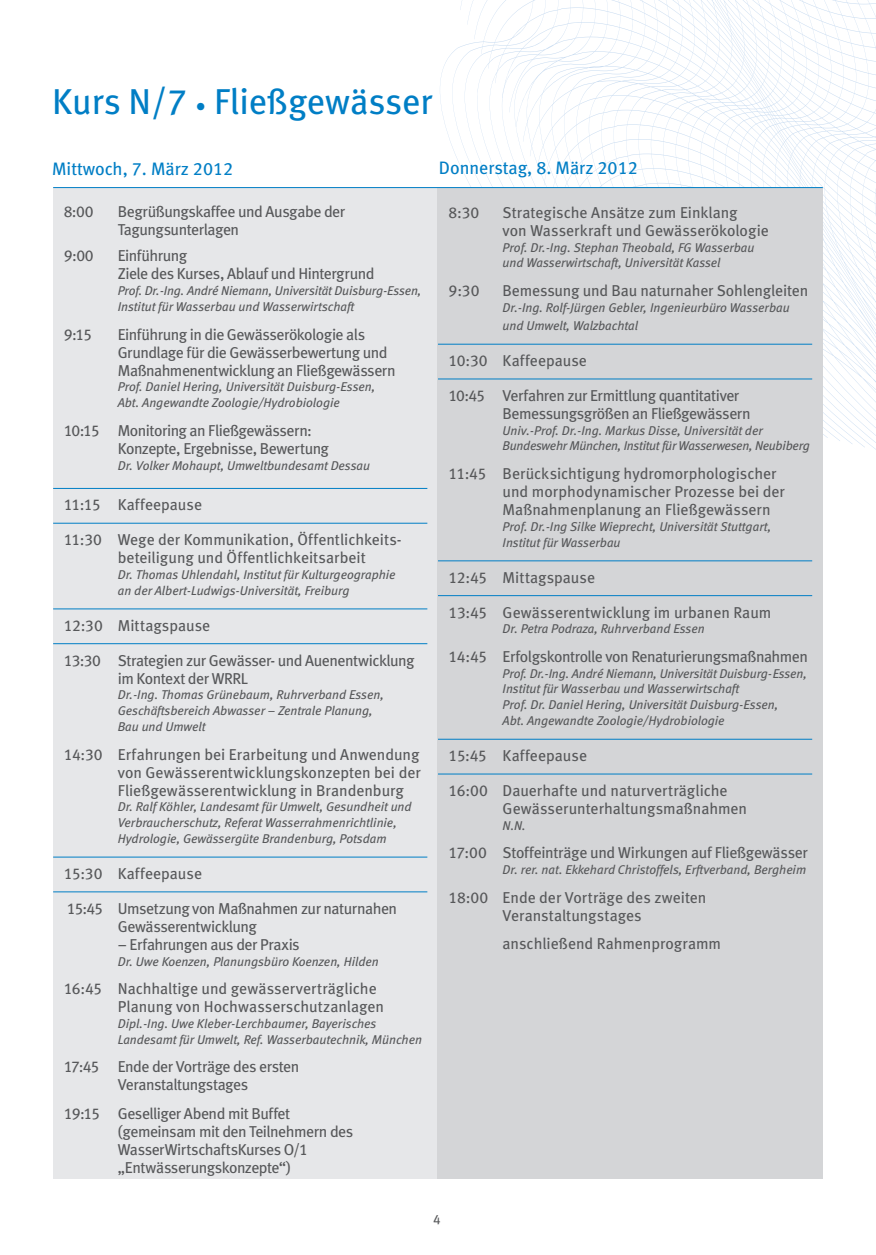
<style>
.page{position:relative;width:876px;height:1255px;background:#fff}
.page>*{position:absolute;margin:0;border:0;box-sizing:border-box;transform-origin:0 0}
.t1{font:36px "Meta Book LF";color:#007ec5}
.t2{font:18px "Meta Book LF";color:#007ec5}
.t3{font:15.75px/18px "Meta Book LF";letter-spacing:-.01em;color:#57585a}
.t4{font:15.75px/18px "Meta Book LF";letter-spacing:-.03em;color:#57585a}
.t5{font:13.5px "Meta Book LF";color:#57585a}
.t6{font:italic 12.75px/15.8px "Meta Book LF";color:#57585a}
.t7{font:italic 12.75px/15.8px "Meta Book LF";letter-spacing:-.02em;color:#57585a}
.s1{font-size:21px}
</style>
<div class="page">
<svg style="left:453px;top:0;width:423px;height:412px"></svg>
<svg style="left:460px;top:0;width:27px;height:39px"></svg>
<div style="left:437px;top:187px;width:386px;height:991px;background:#d4d5d7"></div>
<div style="left:53px;top:187px;width:384px;height:991px;background:#e6e7e9"></div>
<hr style="left:53px;top:187px;width:770px;height:1px;background:#007ec5">
<hr style="left:53px;top:488px;width:374px;height:1px;background:#007ec5">
<hr style="left:53px;top:523px;width:374px;height:1px;background:#007ec5">
<hr style="left:53px;top:608px;width:374px;height:1px;background:#007ec5">
<hr style="left:53px;top:643px;width:374px;height:1px;background:#007ec5">
<hr style="left:53px;top:856px;width:374px;height:1px;background:#007ec5">
<hr style="left:53px;top:891px;width:374px;height:1px;background:#007ec5">
<hr style="left:438px;top:344px;width:374px;height:1px;background:#007ec5">
<hr style="left:438px;top:378px;width:374px;height:1px;background:#007ec5">
<hr style="left:438px;top:560px;width:374px;height:1px;background:#007ec5">
<hr style="left:438px;top:595px;width:374px;height:1px;background:#007ec5">
<hr style="left:438px;top:738px;width:374px;height:1px;background:#007ec5">
<hr style="left:438px;top:773px;width:374px;height:1px;background:#007ec5">
<h1 class="t1" style="left:52px;top:78px;width:382px">Kurs N/7 <span class="s1">•</span> Fließgewässer</h1>
<h2 class="t2" style="left:52px;top:157px;width:183px">Mittwoch, 7. März 2012</h2>
<h2 class="t2" style="left:439px;top:156px;width:200px">Donnerstag, 8. März 2012</h2>
<p class="t3" style="left:64px;top:202px;width:31px">8:00</p>
<p class="t4" style="left:118px;top:202px;width:229px">Begrüßungskaffee und Ausgabe der<br>Tagungsunterlagen</p>
<p class="t3" style="left:64px;top:246px;width:31px">9:00</p>
<p class="t4" style="left:118px;top:246px;width:258px">Einführung<br>Ziele des Kurses, Ablauf und Hintergrund</p>
<p class="t6" style="left:118px;top:282px;width:305px">Prof. Dr.-Ing. André Niemann, Universität Duisburg-Essen,<br>Institut für Wasserbau und Wasserwirtschaft</p>
<p class="t3" style="left:64px;top:325px;width:30px">9:15</p>
<p class="t4" style="left:118px;top:325px;width:279px">Einführung in die Gewässerökologie als<br>Grundlage für die Gewässerbewertung und<br>Maßnahmenentwicklung an Fließgewässern</p>
<p class="t6" style="left:118px;top:379px;width:259px">Prof. Daniel Hering, Universität Duisburg-Essen,<br>Abt. Angewandte Zoologie/Hydrobiologie</p>
<p class="t4" style="left:118px;top:421px;width:213px;text-indent:-54px">10:15 Monitoring an Fließgewässern:<br>Konzepte, Ergebnisse, Bewertung</p>
<p class="t6" style="left:118px;top:457px;width:254px">Dr. Volker Mohaupt, Umweltbundesamt Dessau</p>
<p class="t3" style="left:64px;top:495px;width:140px">11:15 Kaffeepause</p>
<p class="t3" style="left:118px;top:530px;width:285px;text-indent:-54px">11:30 Wege der Kommunikation, Öffentlichkeits&shy;beteiligung und Öffentlichkeitsarbeit</p>
<p class="t6" style="left:118px;top:566px;width:279px">Dr. Thomas Uhlendahl, Institut für Kulturgeographie an der Albert-Ludwigs-Universität, Freiburg</p>
<p class="t3" style="left:64px;top:615px;width:148px">12:30 Mittagspause</p>
<p class="t4" style="left:118px;top:650px;width:298px;text-indent:-54px">13:30 Strategien zur Gewässer- und Auenentwicklung im Kontext der WRRL</p>
<p class="t6" style="left:118px;top:686px;width:268px">Dr.-Ing. Thomas Grünebaum, Ruhrverband Essen,<br>Geschäftsbereich Abwasser – Zentrale Planung,<br>Bau und Umwelt</p>
<p class="t3" style="left:118px;top:744px;width:304px;text-align:justify;text-indent:-54px">14:30 Erfahrungen bei Erarbeitung und Anwendung von Gewässerentwicklungskonzepten bei der Fließgewässerentwicklung in Brandenburg</p>
<p class="t6" style="left:118px;top:798px;width:295px">Dr. Ralf Köhler, Landesamt für Umwelt, Gesundheit und<br>Verbraucherschutz, Referat Wasserrahmenrichtlinie,<br>Hydrologie, Gewässergüte Brandenburg, Potsdam</p>
<p class="t3" style="left:64px;top:863px;width:140px">15:30 Kaffeepause</p>
<p class="t4" style="left:118px;top:898px;width:281px;text-indent:-51px">15:45 Umsetzung von Maßnahmen zur naturnahen<br>Gewässerentwicklung</p>
<p class="t4" style="left:118px;top:934px;width:183px">– Erfahrungen aus der Praxis</p>
<p class="t6" style="left:118px;top:952px;width:263px">Dr. Uwe Koenzen, Planungsbüro Koenzen, Hilden</p>
<p class="t3" style="left:118px;top:979px;width:268px;text-indent:-54px">16:45 Nachhaltige und gewässerverträgliche<br>Planung von Hochwasserschutzanlagen</p>
<p class="t6" style="left:118px;top:1015px;width:306px">Dipl.-Ing. Uwe Kleber-Lerchbaumer, Bayerisches<br>Landesamt für Umwelt, Ref. Wasserbautechnik, München</p>
<p class="t4" style="left:64px;top:1057px;width:237px;text-align:center">17:45 Ende der Vorträge des ersten<br>Veranstaltungstages</p>
<p class="t4" style="left:118px;top:1104px;width:237px;text-indent:-54px">19:15 Geselliger Abend mit Buffet (gemeinsam mit den Teilnehmern des<br>WasserWirtschaftsKurses O/1 „Entwässerungskonzepte“)</p>
<p class="t3" style="left:449px;top:203px;width:32px">8:30</p>
<p class="t3" style="left:503px;top:203px;width:268px">Strategische Ansätze zum Einklang<br>von Wasserkraft und Gewässerökologie</p>
<p class="t6" style="left:503px;top:239px;width:253px">Prof. Dr.-Ing. Stephan Theobald, FG Wasserbau und Wasserwirtschaft, Universität Kassel</p>
<p class="t3" style="left:449px;top:281px;width:32px">9:30</p>
<p class="t3" style="left:503px;top:281px;width:307px">Bemessung und Bau naturnaher Sohlengleiten</p>
<p class="t6" style="left:503px;top:298px;width:289px;line-height:18px">Dr.-Ing. Rolf-Jürgen Gebler, Ingenieurbüro Wasserbau und Umwelt, Walzbachtal</p>
<p class="t3" style="left:449px;top:351px;width:140px">10:30 Kaffeepause</p>
<p class="t4" style="left:503px;top:386px;width:249px;text-indent:-54px">10:45 Verfahren zur Ermittlung quantitativer<br>Bemessungsgrößen an Fließgewässern</p>
<p class="t7" style="left:503px;top:422px;width:309px">Univ.-Prof. Dr.-Ing. Markus Disse, Universität der<br>Bundeswehr München, Institut für Wasserwesen, Neubiberg</p>
<p class="t3" style="left:503px;top:464px;width:284px;text-indent:-54px">11:45 Berücksichtigung hydromorphologischer und morphodynamischer Prozesse bei der<br>Maßnahmenplanung an Fließgewässern</p>
<p class="t6" style="left:503px;top:518px;width:270px">Prof. Dr.-Ing Silke Wieprecht, Universität Stuttgart,<br>Institut für Wasserbau</p>
<p class="t3" style="left:449px;top:567px;width:148px">12:45 Mittagspause</p>
<p class="t3" style="left:449px;top:602px;width:324px">13:45 Gewässerentwicklung im urbanen Raum</p>
<p class="t6" style="left:503px;top:620px;width:204px">Dr. Petra Podraza, Ruhrverband Essen</p>
<p class="t4" style="left:449px;top:647px;width:361px">14:45 Erfolgskontrolle von Renaturierungsmaßnahmen</p>
<p class="t6" style="left:503px;top:665px;width:306px">Prof. Dr.-Ing. André Niemann, Universität Duisburg- Essen, Institut für Wasserbau und Wasserwirtschaft<br>Prof. Dr. Daniel Hering, Universität Duisburg-Essen,<br>Abt. Angewandte Zoologie/Hydrobiologie</p>
<p class="t3" style="left:449px;top:746px;width:140px">15:45 Kaffeepause</p>
<p class="t3" style="left:503px;top:781px;width:246px;text-indent:-54px">16:00 Dauerhafte und naturverträgliche<br>Gewässerunterhaltungsmaßnahmen</p>
<p class="t6" style="left:503px;top:817px;width:25px">N.N.</p>
<p class="t3" style="left:449px;top:843px;width:361px">17:00 Stoffeinträge und Wirkungen auf Fließgewässer</p>
<p class="t6" style="left:503px;top:861px;width:305px">Dr. rer. nat. Ekkehard Christoffels, Erftverband, Bergheim</p>
<p class="t3" style="left:503px;top:887px;width:205px;text-indent:-54px">18:00 Ende der Vorträge des zweiten<br>Veranstaltungstages</p>
<p class="t3" style="left:503px;top:934px;width:220px">anschließend Rahmenprogramm</p>
<p class="t5" style="left:433px;top:1210px;width:9px">4</p>
</div>
